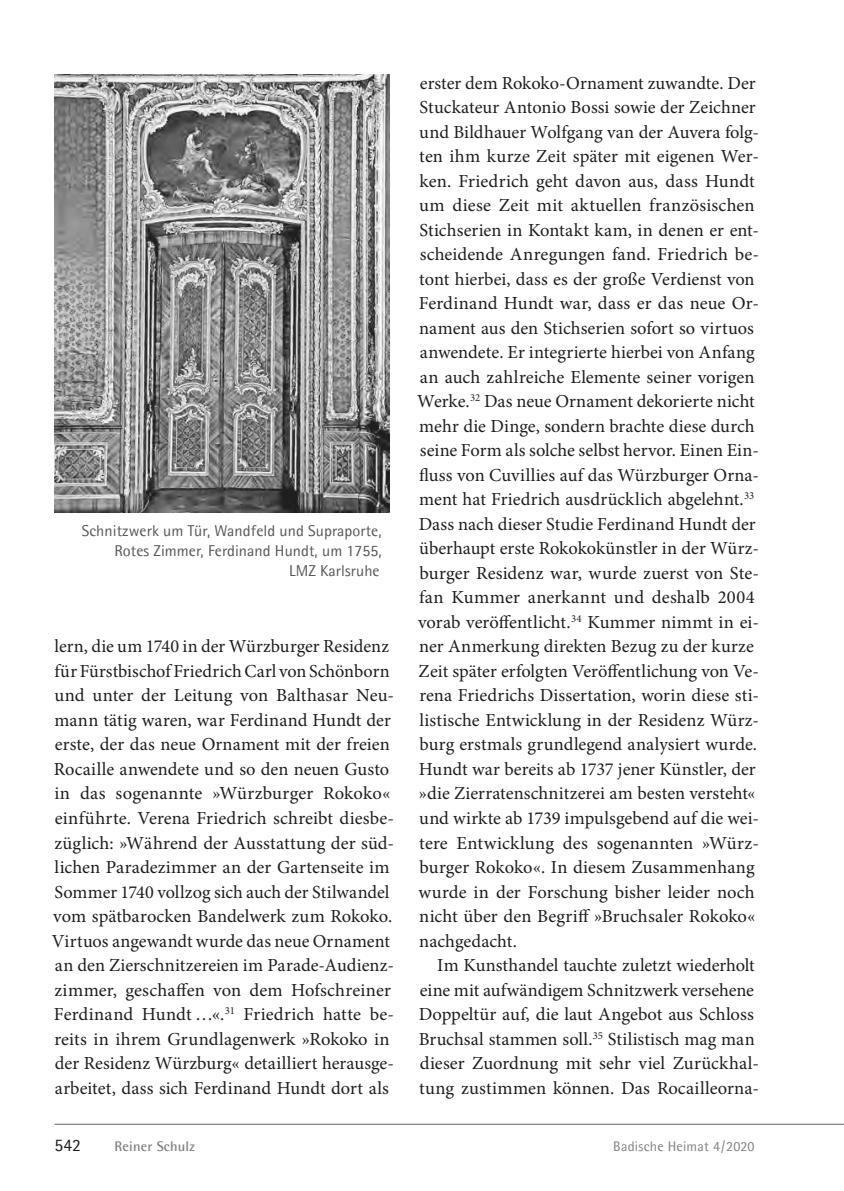
<style>
.page{position:relative;width:844px;height:1191px;background:#fff}
.page>*{position:absolute;margin:0;border:0;box-sizing:border-box;transform-origin:0 0}
.t1{font:18.38px/24.5px "Minion Pro";color:#1d1e1f}
.t2{font:17.5px "Agfa Rotis Semisans";color:#1d1e1f}
.t3{font:15.75px/20.1px "Agfa Rotis Semisans";letter-spacing:.005em;color:#57585a;text-align:right}
.t4{font:14px "Agfa Rotis Semisans";letter-spacing:.015em;color:#808285}
.t5{font:700 14px "Agfa Rotis Semisans";letter-spacing:.015em;color:#808285}
</style>
<div class="page">
<hr style="left:55px;top:1124px;width:788px;height:1px;background:#636366">
<img style="left:55px;top:74px;width:334px;height:439px">
<p class="t3" style="left:82px;top:520px;width:301px">Schnitzwerk um Tür, Wandfeld und Supraporte,<br>Rotes Zimmer, Ferdinand Hundt, um 1755,<br>LMZ Karlsruhe</p>
<p class="t1" style="left:52px;top:636px;width:343px">lern, die um 1740 in der Würzburger Residenz für Fürstbischof Friedrich Carl von Schönborn und unter der Leitung von Balthasar Neu&shy;mann tätig waren, war Ferdinand Hundt der erste, der das neue Ornament mit der freien Rocaille anwendete und so den neuen Gusto in das sogenannte »Würzburger Rokoko« einführte. Verena Friedrich schreibt diesbe&shy;züglich: »Während der Ausstattung der süd&shy;lichen Paradezimmer an der Gartenseite im Sommer 1740 vollzog sich auch der Stilwandel vom spätbarocken Bandelwerk zum Rokoko.<br>Virtuos angewandt wurde das neue Ornament an den Zierschnitzereien im Parade-Audienz&shy;zimmer, geschaffen von dem Hofschreiner Ferdinand Hundt …«.<sup>31</sup> Friedrich hatte be&shy;reits in ihrem Grundlagenwerk »Rokoko in der Residenz Würzburg« detailliert herausge&shy;arbeitet, dass sich Ferdinand Hundt dort als</p>
<p class="t1" style="left:420px;top:72px;width:337px">erster dem Rokoko-Ornament zuwandte. Der</p>
<p class="t1" style="left:419px;top:97px;width:338px">Stuckateur Antonio Bossi sowie der Zeichner</p>
<p class="t1" style="left:419px;top:121px;width:341px">und Bildhauer Wolfgang van der Auvera folg-</p>
<p class="t1" style="left:419px;top:146px;width:341px">ten ihm kurze Zeit später mit eigenen Wer-</p>
<p class="t1" style="left:419px;top:170px;width:336px">ken. Friedrich geht davon aus, dass Hundt</p>
<p class="t1" style="left:419px;top:195px;width:337px">um diese Zeit mit aktuellen französischen</p>
<p class="t1" style="left:419px;top:219px;width:341px">Stichserien in Kontakt kam, in denen er ent-</p>
<p class="t1" style="left:419px;top:244px;width:340px">scheidende Anregungen fand. Friedrich be-</p>
<p class="t1" style="left:419px;top:268px;width:337px">tont hierbei, dass es der große Verdienst von</p>
<p class="t1" style="left:419px;top:293px;width:341px">Ferdinand Hundt war, dass er das neue Or-</p>
<p class="t1" style="left:419px;top:317px;width:336px">nament aus den Stichserien sofort so virtuos</p>
<p class="t1" style="left:420px;top:342px;width:336px">anwendete. Er integrierte hierbei von Anfang</p>
<p class="t1" style="left:419px;top:366px;width:336px">an auch zahlreiche Elemente seiner vorigen</p>
<p class="t1" style="left:417px;top:391px;width:339px">Werke.<sup>32</sup> Das neue Ornament dekorierte nicht</p>
<p class="t1" style="left:419px;top:415px;width:337px">mehr die Dinge, sondern brachte diese durch</p>
<p class="t1" style="left:419px;top:440px;width:340px">seine Form als solche selbst hervor. Einen Ein-</p>
<p class="t1" style="left:419px;top:464px;width:341px">fluss von Cuvillies auf das Würzburger Orna-</p>
<p class="t1" style="left:419px;top:488px;width:336px">ment hat Friedrich ausdrücklich abgelehnt.<sup>33</sup></p>
<p class="t1" style="left:418px;top:513px;width:338px">Dass nach dieser Studie Ferdinand Hundt der</p>
<p class="t1" style="left:419px;top:538px;width:341px">überhaupt erste Rokokokünstler in der Würz-</p>
<p class="t1" style="left:419px;top:562px;width:341px">burger Residenz war, wurde zuerst von Ste-</p>
<p class="t1" style="left:419px;top:587px;width:337px">fan Kummer anerkannt und deshalb 2004</p>
<p class="t1" style="left:418px;top:611px;width:342px">vorab veröffentlicht.<sup>34</sup> Kummer nimmt in ei-</p>
<p class="t1" style="left:419px;top:636px;width:336px">ner Anmerkung direkten Bezug zu der kurze</p>
<p class="t1" style="left:418px;top:660px;width:342px">Zeit später erfolgten Veröffentlichung von Ve-</p>
<p class="t1" style="left:419px;top:685px;width:341px">rena Friedrichs Dissertation, worin diese sti-</p>
<p class="t1" style="left:419px;top:709px;width:341px">listische Entwicklung in der Residenz Würz-</p>
<p class="t1" style="left:419px;top:734px;width:339px">burg erstmals grundlegend analysiert wurde.</p>
<p class="t1" style="left:419px;top:758px;width:338px">Hundt war bereits ab 1737 jener Künstler, der</p>
<p class="t1" style="left:419px;top:783px;width:338px">»die Zierratenschnitzerei am besten versteht«</p>
<p class="t1" style="left:419px;top:807px;width:341px">und wirkte ab 1739 impulsgebend auf die wei-</p>
<p class="t1" style="left:419px;top:832px;width:341px">tere Entwicklung des sogenannten »Würz-</p>
<p class="t1" style="left:419px;top:856px;width:336px">burger Rokoko«. In diesem Zusammenhang</p>
<p class="t1" style="left:418px;top:881px;width:338px">wurde in der Forschung bisher leider noch</p>
<p class="t1" style="left:419px;top:905px;width:337px">nicht über den Begriff »Bruchsaler Rokoko«</p>
<p class="t1" style="left:419px;top:930px;width:99px">nachgedacht.</p>
<p class="t1" style="left:437px;top:954px;width:319px">Im Kunsthandel tauchte zuletzt wiederholt</p>
<p class="t1" style="left:420px;top:979px;width:335px">eine mit aufwändigem Schnitzwerk versehene</p>
<p class="t1" style="left:418px;top:1003px;width:336px">Doppeltür auf, die laut Angebot aus Schloss</p>
<p class="t1" style="left:419px;top:1028px;width:337px">Bruchsal stammen soll.<sup>35</sup> Stilistisch mag man</p>
<p class="t1" style="left:420px;top:1052px;width:340px">dieser Zuordnung mit sehr viel Zurückhal-</p>
<p class="t1" style="left:419px;top:1077px;width:341px">tung zustimmen können. Das Rocailleorna-</p>
<p class="t2" style="left:55px;top:1134px;width:28px">542</p>
<p class="t5" style="left:114px;top:1137px;width:82px">Reiner Schulz</p>
<p class="t4" style="left:613px;top:1137px;width:143px">Badische Heimat 4 / 2020</p>
</div>
